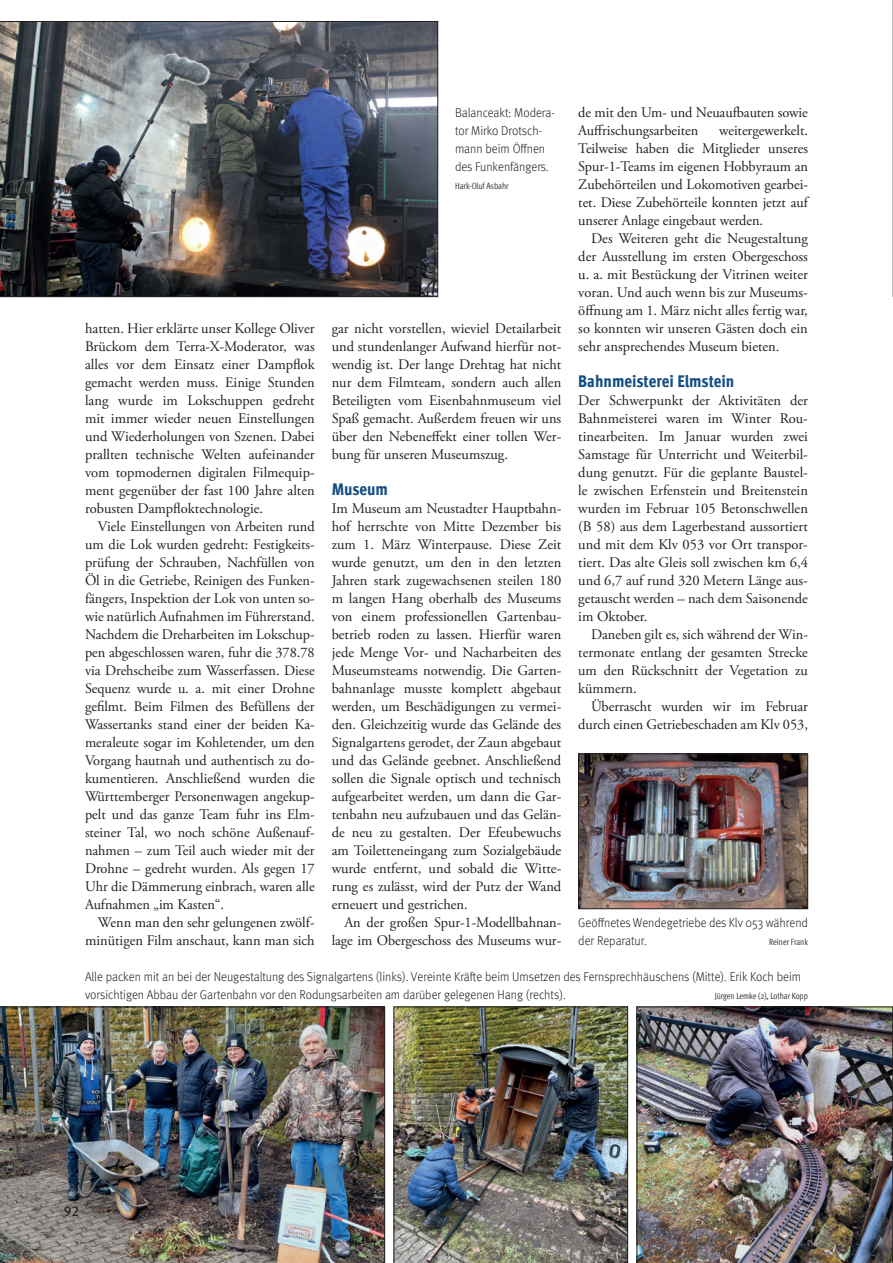
<style>
.page{position:relative;width:893px;height:1263px;background:#fff}
.page>*{position:absolute;margin:0;border:0;box-sizing:border-box;transform-origin:0 0}
.ZUE_Forum{font:800 condensed 16.8px "Meta Pro";color:#144e82}
.FT{font:14.7px/18px "Adobe Garamond Pro";letter-spacing:-.005em;color:#231f20;text-align:justify}
.FT_ohne_Einzug{font:14.7px/18px "Adobe Garamond Pro";color:#231f20;text-align:justify}
.t1{font:14.25px "Meta Pro";color:#231f20}
.BU_Meta{font:300 12.75px/18px "Meta Pro";color:#231f20;scale:.95 1}
.BU_Meta-2{font:condensed 9px "Meta Pro";color:#231f20;scale:.95 1}
</style>
<div class="page">
<img style="left:0;top:21px;width:438px;height:276px">
<img style="left:637px;top:1007px;width:256px;height:256px">
<img style="left:0;top:1007px;width:385px;height:256px">
<img style="left:394px;top:1007px;width:234px;height:256px">
<img style="left:580px;top:756px;width:226px;height:151px">
<div style="left:578px;top:754px;width:230px;height:155px;border:1px solid #231f20"></div>
<svg style="left:892px;top:0;width:1px;height:297px"></svg>
<p class="BU_Meta" style="left:455px;top:103px;width:107px">Balanceakt: Modera&shy;tor Mirko Drotsch&shy;mann beim Öffnen des Funkenfängers.</p>
<p class="BU_Meta-2" style="left:455px;top:179px;width:58px">Hark-Oluf Asbahr</p>
<p class="FT" style="left:85px;top:320px;width:231px">hatten. Hier erklärte unser Kollege Oliver Brückom dem Terra-X-Moderator, was alles vor dem Einsatz einer Dampflok gemacht werden muss. Einige Stunden lang wurde im Lokschuppen gedreht mit immer wieder neuen Einstellungen und Wiederholungen von Szenen. Dabei prallten technische Welten aufeinander vom topmodernen digitalen Filmequip&shy;ment gegenüber der fast 100 Jahre alten robusten Dampfloktechnologie.</p>
<p class="FT" style="left:85px;top:518px;width:231px;text-indent:13px">Viele Einstellungen von Arbeiten rund um die Lok wurden gedreht: Festigkeits&shy;prüfung der Schrauben, Nachfüllen von Öl in die Getriebe, Reinigen des Funken&shy;fängers, Inspektion der Lok von unten so&shy;wie natürlich Aufnahmen im Führerstand.<br>Nachdem die Dreharbeiten im Lokschup&shy;pen abgeschlossen waren, fuhr die 378.78 via Drehscheibe zum Wasserfassen. Diese Sequenz wurde u. a. mit einer Drohne gefilmt. Beim Filmen des Befüllens der Wassertanks stand einer der beiden Ka&shy;meraleute sogar im Kohletender, um den Vorgang hautnah und authentisch zu do&shy;kumentieren. Anschließend wurden die Württemberger Personenwagen angekup&shy;pelt und das ganze Team fuhr ins Elm&shy;steiner Tal, wo noch schöne Außenauf&shy;nahmen – zum Teil auch wieder mit der Drohne – gedreht wurden. Als gegen 17<br>Uhr die Dämmerung einbrach, waren alle Aufnahmen „im Kasten“.</p>
<p class="FT" style="left:85px;top:914px;width:231px;text-align:right">Wenn man den sehr gelungenen zwölf&shy;minütigen Film anschaut, kann man sich</p>
<p class="FT" style="left:332px;top:320px;width:231px">gar nicht vorstellen, wieviel Detailarbeit und stundenlanger Aufwand hierfür not&shy;wendig ist. Der lange Drehtag hat nicht nur dem Filmteam, sondern auch allen Beteiligten vom Eisenbahnmuseum viel Spaß gemacht. Außerdem freuen wir uns über den Nebeneffekt einer tollen Wer&shy;bung für unseren Museumszug.</p>
<p class="ZUE_Forum" style="left:332px;top:476px;width:58px">Museum</p>
<p class="FT_ohne_Einzug" style="left:332px;top:500px;width:231px">Im Museum am Neustadter Hauptbahn&shy;hof herrschte von Mitte Dezember bis zum 1. März Winterpause. Diese Zeit wurde genutzt, um den in den letzten Jahren stark zugewachsenen steilen 180 m langen Hang oberhalb des Museums von einem professionellen Gartenbau&shy;betrieb roden zu lassen. Hierfür waren jede Menge Vor- und Nacharbeiten des Museumsteams notwendig. Die Garten&shy;bahnanlage musste komplett abgebaut werden, um Beschädigungen zu vermei&shy;den. Gleichzeitig wurde das Gelände des Signalgartens gerodet, der Zaun abgebaut und das Gelände geebnet. Anschließend sollen die Signale optisch und technisch aufgearbeitet werden, um dann die Gar&shy;tenbahn neu aufzubauen und das Gelän&shy;de neu zu gestalten. Der Efeubewuchs am Toiletteneingang zum Sozialgebäude wurde entfernt, und sobald die Witte&shy;rung es zulässt, wird der Putz der Wand erneuert und gestrichen.</p>
<p class="FT" style="left:332px;top:914px;width:231px;text-align:right">An der großen Spur-1-Modellbahnan&shy;lage im Obergeschoss des Museums wur-</p>
<p class="FT" style="left:578px;top:104px;width:231px">de mit den Um- und Neuaufbauten sowie<br>Auffrischungsarbeiten</p>
<p class="FT" style="left:578px;top:122px;width:231px;text-indent:141px">weitergewerkelt.<br>Teilweise haben die Mitglieder unseres Spur-1-Teams im eigenen Hobbyraum an Zubehörteilen und Lokomotiven gearbei&shy;tet. Diese Zubehörteile konnten jetzt auf unserer Anlage eingebaut werden.</p>
<p class="FT" style="left:578px;top:230px;width:231px;text-indent:13px">Des Weiteren geht die Neugestaltung der Ausstellung im ersten Obergeschoss u. a. mit Bestückung der Vitrinen weiter voran. Und auch wenn bis zur Museums&shy;öffnung am 1. März nicht alles fertig war, so konnten wir unseren Gästen doch ein sehr ansprechendes Museum bieten.</p>
<p class="ZUE_Forum" style="left:578px;top:368px;width:158px">Bahnmeisterei Elmstein</p>
<p class="FT_ohne_Einzug" style="left:578px;top:392px;width:231px">Der Schwerpunkt der Aktivitäten der Bahnmeisterei waren im Winter Rou&shy;tinearbeiten. Im Januar wurden zwei Samstage für Unterricht und Weiterbil&shy;dung genutzt. Für die geplante Baustel&shy;le zwischen Erfenstein und Breitenstein wurden im Februar 105 Betonschwellen (B 58) aus dem Lagerbestand aussortiert und mit dem Klv 053 vor Ort transpor&shy;tiert. Das alte Gleis soll zwischen km 6,4 und 6,7 auf rund 320 Metern Länge aus&shy;getauscht werden – nach dem Saisonende im Oktober.</p>
<p class="FT" style="left:578px;top:626px;width:231px;text-indent:13px">Daneben gilt es, sich während der Win&shy;termonate entlang der gesamten Strecke um den Rückschnitt der Vegetation zu kümmern.</p>
<p class="FT" style="left:578px;top:698px;width:231px;text-align:right">Überrascht wurden wir im Februar durch einen Getriebeschaden am Klv 053,</p>
<p class="BU_Meta" style="left:578px;top:913px;width:243px">Geöffnetes Wendegetriebe des Klv 053 während der Reparatur.</p>
<p class="BU_Meta-2" style="left:769px;top:935px;width:42px">Reiner Frank</p>
<p class="BU_Meta" style="left:85px;top:967px;width:755px">Alle packen mit an bei der Neugestaltung des Signalgartens (links). Vereinte Kräfte beim Umsetzen des Fernsprechhäuschens (Mitte). Erik Koch beim vorsichtigen Abbau der Gartenbahn vor den Rodungsarbeiten am darüber gelegenen Hang (rechts).</p>
<p class="BU_Meta-2" style="left:715px;top:989px;width:100px">Jürgen Lemke (2), Lothar Kopp</p>
<p class="t1" style="left:64px;top:1200px;width:17px">92</p>
</div>
